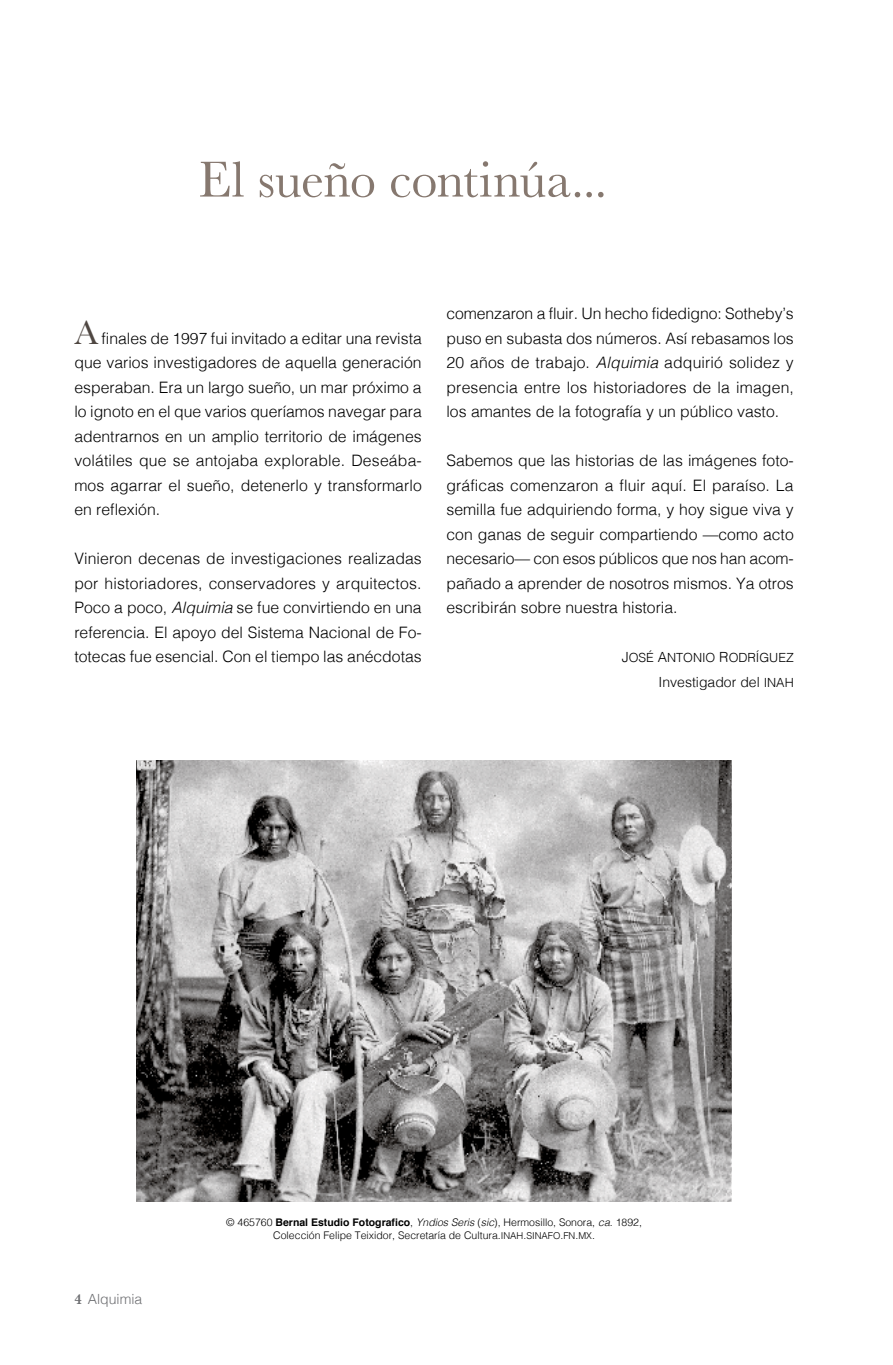
<style>
.page{position:relative;width:893px;height:1365px;background:#fff}
.page>*{position:absolute;margin:0;border:0;box-sizing:border-box;transform-origin:0 0}
.t1{font:52.5px "Baskerville";letter-spacing:-.01em;color:#86786f}
.t2{font:35px "Baskerville";color:#4f4742}
.t3{font:300 15.75px/24.5px "Helvetica";color:#000;text-align:justify}
.t4{font:300 14px "Helvetica";color:#000}
.t5{font:300 14px "Helvetica";color:#6d6e71}
.t6{font:12.6px "Helvetica Light SC900";color:#000}
.t7{font:300 10.5px/12.6px "Helvetica";color:#000;text-align:center}
.s1{font-style:italic}
.s2{font-size:14px}
.s3{font-family:"Helvetica Light SC900";font-weight:400;font-size:12.6px}
.s4{font-family:"Baskerville";font-weight:600;font-size:14.7px}
.s5{font-weight:700}
.s6{font-family:"Helvetica Light SC900";font-weight:400;font-size:9.45px}
.s7{font-family:"Helvetica Light SC900";font-weight:400}
</style>
<div class="page">
<img style="left:136px;top:760px;width:596px;height:441px">
<h1 class="t1" style="left:198px;top:146px;width:410px">El sueño continúa...</h1>
<h2 class="t2" style="left:74px;top:310px;width:25px">A</h2>
<p class="t3" style="left:74px;top:324px;width:349px;text-indent:27px">finales de 1997 fui invitado a editar una revista que varios investigadores de aquella generación esperaban. Era un largo sueño, un mar próximo a lo ignoto en el que varios queríamos navegar para adentrarnos en un amplio territorio de imágenes volátiles que se antojaba explorable. Deseába&shy;mos agarrar el sueño, detenerlo y transformarlo en reflexión.</p>
<p class="t3" style="left:74px;top:545px;width:349px">Vinieron decenas de investigaciones realizadas por historiadores, conservadores y arquitectos.<br>Poco a poco, <span class="s1">Alquimia</span> se fue convirtiendo en una referencia. El apoyo del Sistema Nacional de Fo&shy;totecas fue esencial. Con el tiempo las anécdotas</p>
<p class="t3" style="left:446px;top:300px;width:349px">comenzaron a fluir. Un hecho fidedigno: Sotheby’s puso en subasta dos números. Así rebasamos los 20 años de trabajo. <span class="s1">Alquimia</span> adquirió solidez y presencia entre los historiadores de la imagen, los amantes de la fotografía y un público vasto.</p>
<p class="t3" style="left:446px;top:447px;width:349px">Sabemos que las historias de las imágenes foto&shy;gráficas comenzaron a fluir aquí. El paraíso. La semilla fue adquiriendo forma, y hoy sigue viva y con ganas de seguir compartiendo —como acto necesario— con esos públicos que nos han acom&shy;pañado a aprender de nosotros mismos. Ya otros escribirán sobre nuestra historia.</p>
<p class="t6" style="left:622px;top:647px;width:174px"><span class="s2">J</span>OSÉ <span class="s2">A</span>NTONIO <span class="s2">R</span>ODRÍGUEZ</p>
<p class="t4" style="left:659px;top:670px;width:137px">Investigador del <span class="s3">INAH</span></p>
<p class="t5" style="left:75px;top:1287px;width:69px"><span class="s4">4</span> Alquimia</p>
<p class="t7" style="left:226px;top:1215px;width:417px">© 465760 <span class="s5">Bernal Estudio Fotografico</span>, <span class="s1">Yndios Seris</span> (<span class="s1">sic</span>), Hermosillo, Sonora, <span class="s1">ca</span>. 1892,<br>Colección Felipe Teixidor, Secretaría de Cultura.<span class="s6">INAH</span><span class="s7">.</span><span class="s6">SINAFO</span><span class="s7">.</span><span class="s6">FN</span><span class="s7">.</span><span class="s6">MX</span><span class="s7">.</span></p>
</div>
